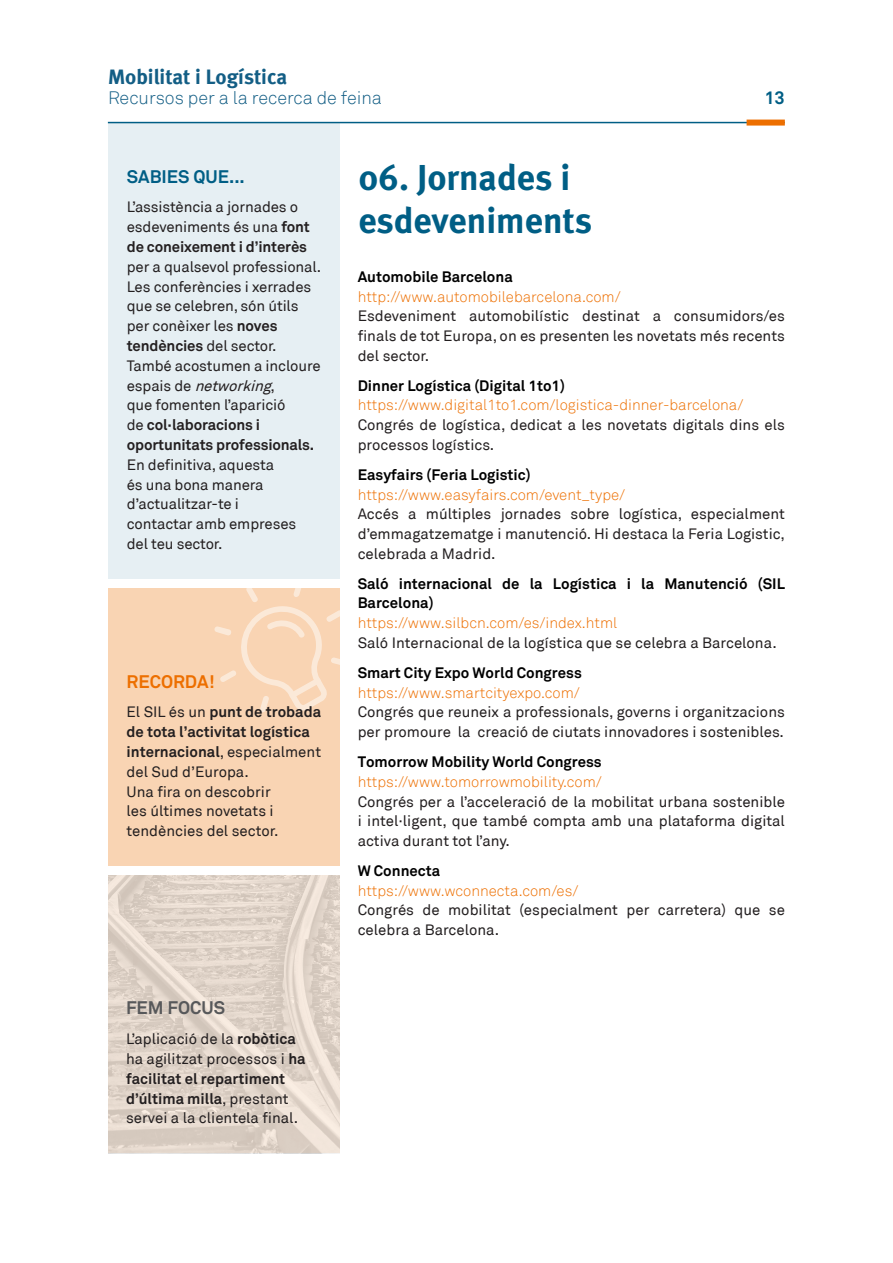
<style>
.page{position:relative;width:893px;height:1263px;background:#fff}
.page>*{position:absolute;margin:0;border:0;box-sizing:border-box;transform-origin:0 0}
.Títols_seccions{font:36px "Meta Bold Turk";color:#005e85}
.t1{font:700 21px "Meta";color:#135e85}
.t2{font:300 18px "Akkurat";color:#135e85}
.Titolets_Columna{font:700 18px "Akkurat";color:#005e85}
.Titolets_Columna-2{font:700 18px "Akkurat";color:#57585a}
.Titolets_Columna-3{font:700 18px "Akkurat";color:#ed6f00}
.Cos_justificat{font:15px/19.8px "Akkurat";color:#231f20;text-align:justify}
.Cos_Esquerra{font:15px/19.8px "Akkurat";letter-spacing:-.01em;color:#231f20}
.Cos_justificat-2{font:300 15px "Akkurat";color:#ed6f00}
.Nom_recursos{font:700 15px/19.8px "Akkurat";color:#000}
.s1{font-weight:700}
.s2{font-style:italic}
</style>
<div class="page">
<hr style="left:108px;top:122px;width:677px;height:1px;background:#005e85">
<div style="left:747px;top:120px;width:38px;height:6px;background:#ed6f00"></div>
<svg style="left:108px;top:876px;width:232px;height:277px;background:#e0d4c9"></svg>
<div style="left:108px;top:589px;width:232px;height:277px;background:#f9d4b3"></div>
<div style="left:108px;top:122px;width:232px;height:457px;background:#e6eff3"></div>
<svg style="left:214px;top:588px;width:126px;height:125px"></svg>
<h2 class="t1" style="left:108px;top:64px;width:181px">Mobilitat i Logística</h2>
<p class="t2" style="left:108px;top:87px;width:276px">Recursos per a la recerca de feina</p>
<p class="Titolets_Columna" style="left:764px;top:86px;width:22px">13</p>
<p class="Titolets_Columna" style="left:127px;top:165px;width:120px">SABIES QUE...</p>
<p class="Cos_Esquerra" style="left:127px;top:197px;width:196px">L’assistència a jornades o esdeveniments és una <span class="s1">font de coneixement i d’interès </span>per a qualsevol professional.<br>Les conferències i xerrades que se celebren, són útils per conèixer les <span class="s1">noves tendències</span> del sector.<br>També acostumen a incloure e s p a i s d e <span class="s2">networking</span>,<br>que fomenten l’aparició<br>de <span class="s1">col·laboracions i oportunitats professionals.</span></p>
<p class="Cos_Esquerra" style="left:127px;top:455px;width:171px">En definitiva, aquesta<br>és una bona manera d’actualitzar-te i contactar amb empreses del teu sector.</p>
<p class="Titolets_Columna-3" style="left:127px;top:670px;width:90px">RECORDA!</p>
<p class="Cos_Esquerra" style="left:127px;top:702px;width:196px">El SIL és un <span class="s1">punt de trobada de tota l’activitat logística internacional</span>, especialment del Sud d’Europa.<br>Una fira on descobrir<br>les últimes novetats i tendències del sector.</p>
<p class="Titolets_Columna-2" style="left:126px;top:997px;width:101px">FEM FOCUS</p>
<p class="Cos_Esquerra" style="left:126px;top:1029px;width:181px">L’aplicació de la <span class="s1">robòtica </span>ha agilitzat processos i <span class="s1">ha facilitat el repartiment d’última milla</span>, prestant servei a la clientela final.</p>
<p class="Títols_seccions" style="left:358px;top:156px;width:214px">06. Jornades i</p>
<p class="Títols_seccions" style="left:358px;top:199px;width:235px">esdeveniments</p>
<p class="Nom_recursos" style="left:358px;top:267px;width:157px">Automobile Barcelona</p>
<p class="Cos_justificat-2" style="left:358px;top:287px;width:265px">http://www.automobilebarcelona.com/</p>
<p class="Cos_justificat" style="left:358px;top:306px;width:429px">Esdeveniment automobilístic destinat a consumidors/es finals de tot Europa, on es presenten les novetats més recents del sector.</p>
<p class="Nom_recursos" style="left:358px;top:376px;width:209px">Dinner Logística (Digital 1to1)</p>
<p class="Cos_justificat-2" style="left:358px;top:396px;width:387px">https://www.digital1to1.com/logistica-dinner-barcelona/</p>
<p class="Cos_justificat" style="left:358px;top:415px;width:429px">Congrés de logística, dedicat a les novetats digitals dins els processos logístics.</p>
<p class="Nom_recursos" style="left:358px;top:465px;width:175px">Easyfairs (Feria Logistic)</p>
<p class="Cos_justificat-2" style="left:358px;top:485px;width:269px">https://www.easyfairs.com/event_type/</p>
<p class="Cos_justificat" style="left:358px;top:504px;width:429px">Accés a múltiples jornades sobre logística, especialment d’emmagatzematge i manutenció. Hi destaca la Feria Logistic, celebrada a Madrid.</p>
<p class="Nom_recursos" style="left:358px;top:574px;width:429px">Saló internacional de la Logística i la Manutenció (SIL<br>Barcelona)</p>
<p class="Cos_justificat-2" style="left:358px;top:614px;width:261px">https://www.silbcn.com/es/index.html</p>
<p class="Cos_justificat" style="left:358px;top:633px;width:421px">Saló Internacional de la logística que se celebra a Barcelona.</p>
<p class="Nom_recursos" style="left:358px;top:663px;width:226px">Smart City Expo World Congress</p>
<p class="Cos_justificat-2" style="left:358px;top:683px;width:224px">https://www.smartcityexpo.com/</p>
<p class="Cos_justificat" style="left:358px;top:702px;width:429px">Congrés que reuneix a professionals, governs i organitzacions per promoure la creació de ciutats innovadores i sostenibles.</p>
<p class="Nom_recursos" style="left:358px;top:752px;width:246px">Tomorrow Mobility World Congress</p>
<p class="Cos_justificat-2" style="left:358px;top:773px;width:246px">https://www.tomorrowmobility.com/</p>
<p class="Cos_justificat" style="left:358px;top:791px;width:429px">Congrés per a l’acceleració de la mobilitat urbana sostenible i intel·ligent, que també compta amb una plataforma digital activa durant tot l’any.</p>
<p class="Nom_recursos" style="left:358px;top:861px;width:84px">W Connecta</p>
<p class="Cos_justificat-2" style="left:358px;top:881px;width:222px">https://www.wconnecta.com/es/</p>
<p class="Cos_justificat" style="left:358px;top:900px;width:429px">Congrés de mobilitat (especialment per carretera) que se celebra a Barcelona.</p>
</div>
